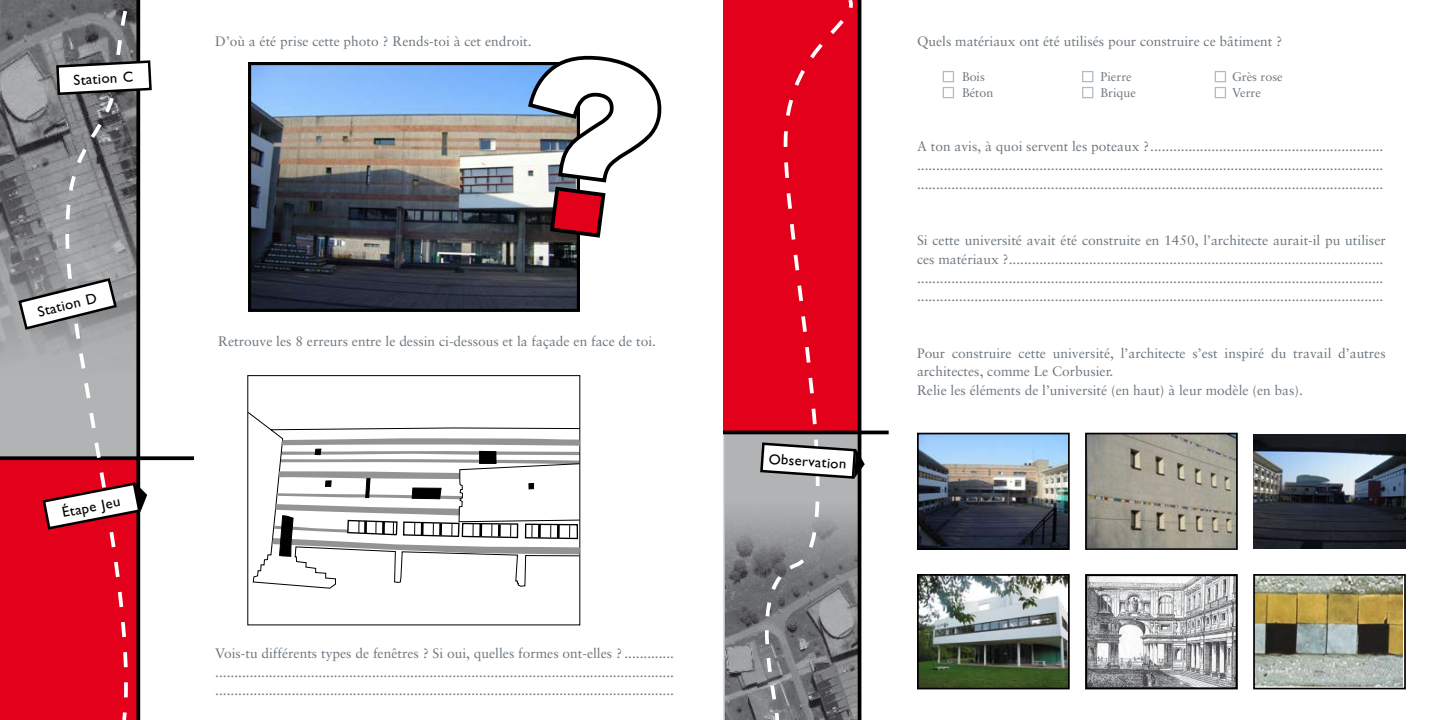
<style>
.page{position:relative;width:1446px;height:720px;background:#fff}
.page>*{position:absolute;margin:0;border:0;box-sizing:border-box;transform-origin:0 0}
.t1{font:14.62px "M Gill Sans";color:#000}
.t2{font:13.75px/18.8px "Sabon";color:#6d777f;text-align:justify}
.t3{font:12.5px "Sabon";color:#6d777f}
</style>
<div class="page">
<img style="left:0;top:0;width:136px;height:380px">
<div style="left:0;top:459px;width:137px;height:260px;background:#e2001a"></div>
<svg style="left:0;top:456px;width:194px;height:4px"></svg>
<svg style="left:136px;top:0;width:4px;height:719px"></svg>
<svg style="left:63px;top:0;width:68px;height:719px"></svg>
<svg style="left:55px;top:7px;width:97px;height:223px"></svg>
<img style="left:252px;top:66px;width:324px;height:242px">
<div style="left:248px;top:62px;width:332px;height:250px;border:3px solid #000"></div>
<svg style="left:526px;top:55px;width:136px;height:185px"></svg>
<div style="left:723px;top:0;width:135px;height:430px;background:#e2001a"></div>
<svg style="left:865px;top:430px;width:23px;height:4px"></svg>
<svg style="left:783px;top:0;width:70px;height:147px"></svg>
<svg style="left:857px;top:0;width:4px;height:158px"></svg>
<img style="left:920px;top:576px;width:146px;height:110px">
<div style="left:917px;top:573px;width:152px;height:116px;border:2px solid #000"></div>
<img style="left:1256px;top:576px;width:147px;height:110px">
<div style="left:1253px;top:573px;width:153px;height:116px;border:2px solid #000"></div>
<img style="left:1088px;top:576px;width:147px;height:110px">
<div style="left:1085px;top:573px;width:153px;height:116px;border:2px solid #000"></div>
<img style="left:920px;top:435px;width:146px;height:111px">
<div style="left:917px;top:432px;width:152px;height:117px;border:2px solid #000"></div>
<img style="left:1088px;top:435px;width:147px;height:111px">
<div style="left:1085px;top:432px;width:153px;height:117px;border:2px solid #000"></div>
<img style="left:1253px;top:434px;width:153px;height:114px">
<svg style="left:723px;top:158px;width:142px;height:561px"></svg>
<svg style="left:17px;top:259px;width:130px;height:449px"></svg>
<div style="left:943px;top:71px;width:11px;height:11px;border:1px solid #aebbc5"></div>
<div style="left:943px;top:87px;width:11px;height:11px;border:1px solid #aebbc5"></div>
<div style="left:1082px;top:71px;width:11px;height:11px;border:1px solid #aebbc5"></div>
<div style="left:1082px;top:87px;width:11px;height:11px;border:1px solid #aebbc5"></div>
<div style="left:1214px;top:71px;width:12px;height:11px;border:1px solid #aebbc5"></div>
<div style="left:1214px;top:87px;width:12px;height:11px;border:1px solid #aebbc5"></div>
<svg style="left:247px;top:411px;width:333px;height:206px"></svg>
<svg style="left:272px;top:438px;width:308px;height:118px"></svg>
<p class="t1" style="left:73px;top:72px;width:61px;rotate:-3deg">Station C</p>
<p class="t2" style="left:215px;top:32px;width:318px">D’où a été prise cette photo ? Rends-toi à cet endroit.</p>
<p class="t1" style="left:36px;top:304px;width:62px;rotate:-14deg">Station D</p>
<p class="t1" style="left:61px;top:504px;width:60px;rotate:-11deg">Étape Jeu</p>
<p class="t2" style="left:218px;top:332px;width:439px">Retrouve les 8 erreurs entre le dessin ci-dessous et la façade en face de toi.</p>
<p class="t2" style="left:215px;top:643px;width:460px">Vois-tu différents types de fenêtres ? Si oui, quelles formes ont-elles ? ............. ........................................................................................................................ ........................................................................................................................</p>
<p class="t1" style="left:769px;top:450px;width:79px;rotate:4deg">Observation</p>
<p class="t2" style="left:917px;top:32px;width:367px">Quels matériaux ont été utilisés pour construire ce bâtiment ?</p>
<p class="t3" style="left:962px;top:69px;width:24px">Bois</p>
<p class="t3" style="left:1100px;top:69px;width:33px">Pierre</p>
<p class="t3" style="left:1232px;top:69px;width:52px">Grès rose</p>
<p class="t3" style="left:962px;top:85px;width:33px">Béton</p>
<p class="t3" style="left:1100px;top:85px;width:37px">Brique</p>
<p class="t3" style="left:1232px;top:85px;width:30px">Verre</p>
<p class="t2" style="left:917px;top:137px;width:468px">A ton avis, à quoi servent les poteaux ?............................................................. .......................................................................................................................... ..........................................................................................................................</p>
<p class="t2" style="left:917px;top:231px;width:470px;text-align:left">Si cette université avait été construite en 1450, l’architecte aurait-il pu utiliser ces matériaux ?.................................................................................................. .......................................................................................................................... ..........................................................................................................................</p>
<p class="t2" style="left:917px;top:343px;width:470px;text-align:left">Pour construire cette université, l’architecte s’est inspiré du travail d’autres architectes, comme Le Corbusier.<br>Relie les éléments de l’université (en haut) à leur modèle (en bas).</p>
</div>
